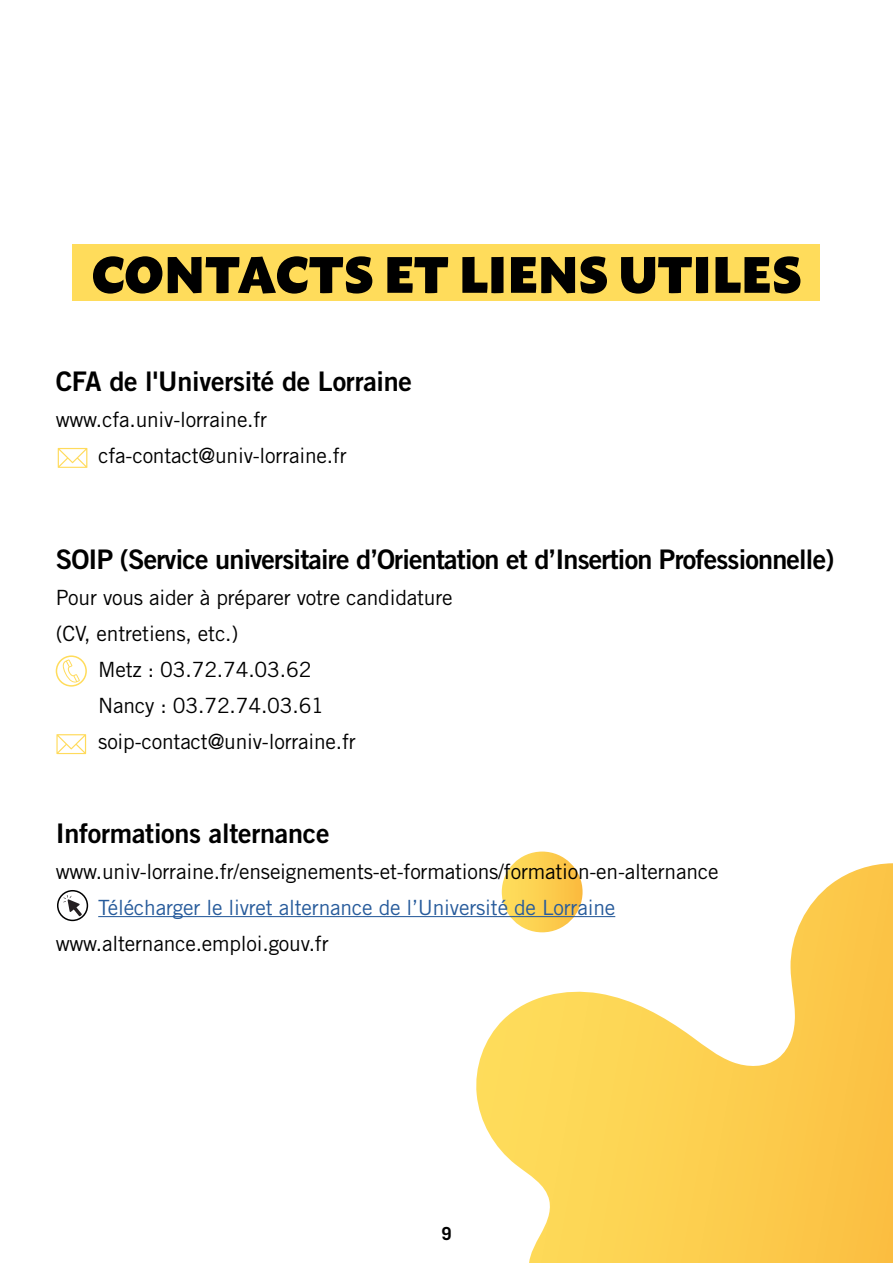
<style>
.page{position:relative;width:893px;height:1263px;background:#fff}
.page>*{position:absolute;margin:0;border:0;box-sizing:border-box;transform-origin:0 0}
.t1{font:900 51px "Macho";color:#000}
.t2{font:27px "Trade Gothic LT Std Bd 2";letter-spacing:-.03em;color:#000}
.t3{font:27px "Trade Gothic LT Std Bd 2";letter-spacing:-.01em;color:#000}
.t4{font:21px/36px "Trade Gothic LT Std";letter-spacing:-.01em;color:#000}
.t5{font:21px "Trade Gothic LT Std";letter-spacing:-.01em;color:#275b9b}
.t6{font:700 18px "Trade Gothic LT Std";color:#000}
</style>
<div class="page">
<svg style="left:474px;top:863px;width:419px;height:400px"></svg>
<svg style="left:502px;top:851px;width:81px;height:81px;background:#fcce51"></svg>
<div style="left:73px;top:244px;width:746px;height:57px;background:#ffdc5b"></div>
<hr style="left:98px;top:916px;width:517px;height:1px;background:#275b9b">
<svg style="left:58px;top:448px;width:29px;height:20px"></svg>
<svg style="left:63px;top:659px;width:17px;height:24px"></svg>
<div style="left:56px;top:655px;width:31px;height:32px;border:2px solid #ffdc5b;border-radius:50%"></div>
<svg style="left:56px;top:734px;width:30px;height:20px"></svg>
<svg style="left:63px;top:895px;width:19px;height:21px"></svg>
<div style="left:57px;top:890px;width:31px;height:31px;border:2px solid #000;border-radius:50%"></div>
<h1 class="t1" style="left:91px;top:228px;width:712px">CONTACTS ET LIENS UTILES</h1>
<p class="t3" style="left:56px;top:364px;width:358px">CFA de l'Université de Lorraine</p>
<p class="t4" style="left:98px;top:401px;width:250px;text-indent:-43px">www.cfa.univ-lorraine.fr cfa-contact@univ-lorraine.fr</p>
<p class="t2" style="left:56px;top:543px;width:780px">SOIP (Service universitaire d’Orientation et d’Insertion Professionnelle)</p>
<p class="t4" style="left:56px;top:580px;width:398px">Pour vous aider à préparer votre candidature</p>
<p class="t4" style="left:56px;top:616px;width:184px">(CV, entretiens, etc.)</p>
<p class="t4" style="left:98px;top:652px;width:215px">Metz : 03.72.74.03.62</p>
<p class="t4" style="left:98px;top:688px;width:227px">Nancy : 03.72.74.03.61</p>
<p class="t4" style="left:98px;top:724px;width:259px">soip-contact@univ-lorraine.fr</p>
<p class="t3" style="left:56px;top:816px;width:275px">Informations alternance</p>
<p class="t4" style="left:56px;top:853px;width:664px">www.univ-lorraine.fr/enseignements-et-formations/formation-en-alternance</p>
<p class="t5" style="left:98px;top:894px;width:519px">Télécharger le livret alternance de l’Université de Lorraine</p>
<p class="t4" style="left:56px;top:925px;width:274px">www.alternance.emploi.gouv.fr</p>
<p class="t6" style="left:441px;top:1223px;width:12px">9</p>
</div>
